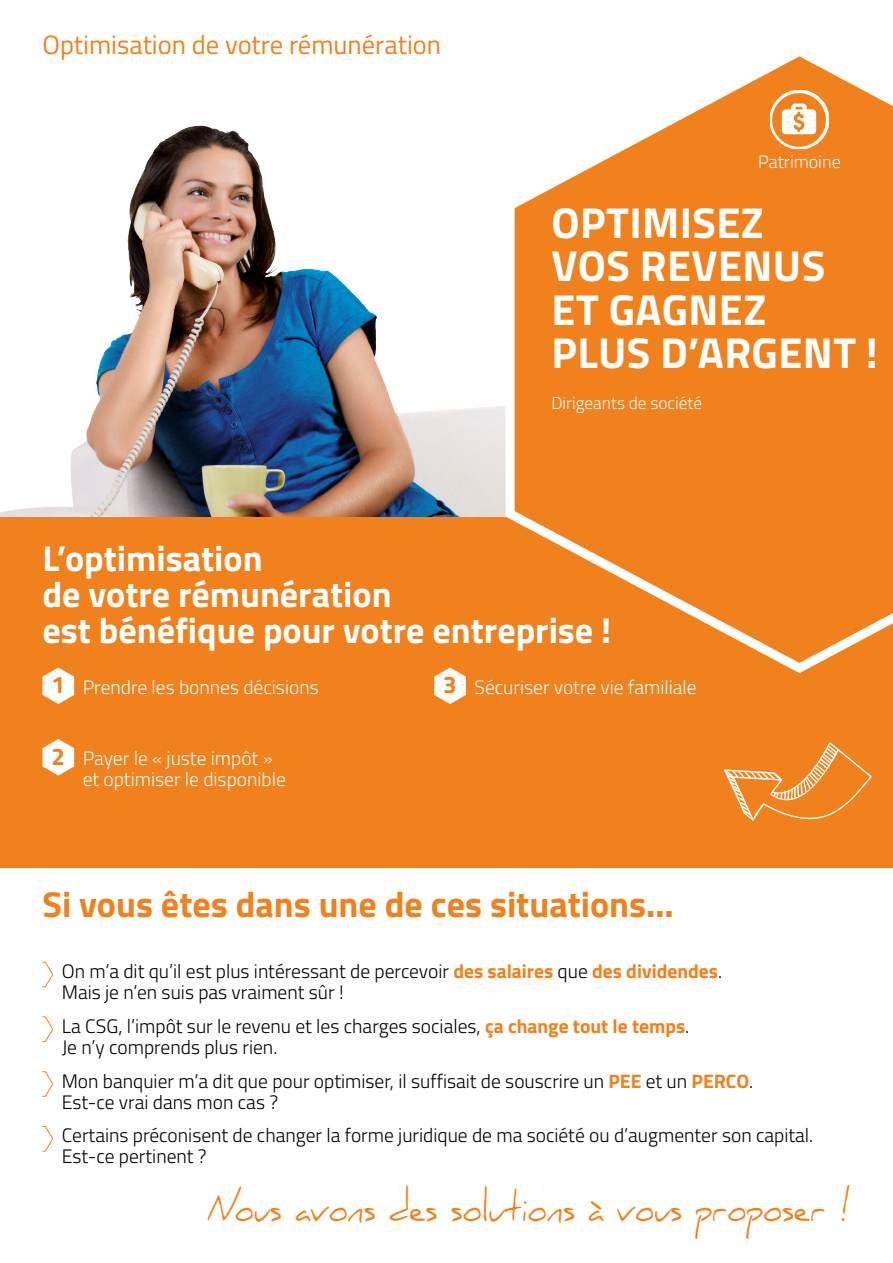
<style>
.page{position:relative;width:893px;height:1263px;background:#fff}
.page>*{position:absolute;margin:0;border:0;box-sizing:border-box;transform-origin:0 0}
.t1{font:700 43.35px/43.3px "Titillium";letter-spacing:.01em;color:#fff}
.t2{font:39.3px "Daniel";color:#f0811c;scale:.8 1}
.t3{font:700 36px/36px "Titillium";color:#fff}
.t4{font:700 36px "Titillium";color:#f0811c}
.t5{font:26.55px "Titillium";color:#f0811c}
.t6{font:300 19.5px/21px "Titillium";color:#000}
.t7{font:300 19.5px/21px "Titillium";color:#fff}
.t8{font:300 18px "Titillium";color:#fff}
.t9{font:300 17.25px "Titillium";color:#fff}
.s1{font-weight:700;font-size:24px;color:#f0811c}
.s2{font-weight:700;color:#f0811c}
</style>
<div class="page">
<img style="left:0;top:126px;width:501px;height:391px">
<div style="left:0;top:517px;width:893px;height:350px;background:#f0811c"></div>
<svg style="left:43px;top:667px;width:31px;height:37px"></svg>
<svg style="left:43px;top:739px;width:31px;height:36px"></svg>
<svg style="left:434px;top:667px;width:32px;height:37px"></svg>
<svg style="left:724px;top:742px;width:148px;height:79px"></svg>
<svg style="left:501px;top:56px;width:392px;height:617px"></svg>
<div style="left:551px;top:205px;width:333px;height:293px;background:#f0811c"></div>
<svg style="left:42px;top:961px;width:12px;height:26px"></svg>
<svg style="left:42px;top:1016px;width:12px;height:26px"></svg>
<svg style="left:42px;top:1071px;width:12px;height:26px"></svg>
<svg style="left:42px;top:1126px;width:12px;height:26px"></svg>
<img style="left:770px;top:90px;width:59px;height:59px">
<h3 class="t5" style="left:43px;top:25px;width:400px">Optimisation de votre rémunération</h3>
<p class="t8" style="left:758px;top:148px;width:84px">Patrimoine</p>
<h1 class="t1" style="left:552px;top:199px;width:328px">OPTIMISEZ<br>VOS REVENUS<br>ET GAGNEZ<br>PLUS D’ARGENT !</h1>
<p class="t9" style="left:551px;top:391px;width:152px">Dirigeants de société</p>
<h3 class="t3" style="left:43px;top:539px;width:570px">L’optimisation<br>de votre rémunération<br>est bénéfique pour votre entreprise !</h3>
<p class="t7" style="left:52px;top:675px;width:269px"><span class="s1">1</span> Prendre les bonnes décisions</p>
<p class="t7" style="left:443px;top:675px;width:255px"><span class="s1">3</span> Sécuriser votre vie familiale</p>
<p class="t7" style="left:83px;top:747px;width:205px;text-indent:-31px"><span class="s1">2</span> Payer le « juste impôt » et optimiser le disponible</p>
<h3 class="t4" style="left:43px;top:877px;width:633px">Si vous êtes dans une de ces situations…</h3>
<p class="t6" style="left:62px;top:960px;width:662px">On m’a dit qu’il est plus intéressant de percevoir <span class="s2">des salaires</span> que <span class="s2">des dividendes</span>.<br>Mais je n’en suis pas vraiment sûr !</p>
<p class="t6" style="left:62px;top:1015px;width:629px">La CSG, l’impôt sur le revenu et les charges sociales, <span class="s2">ça change tout le temps</span>.<br>Je n’y comprends plus rien.</p>
<p class="t6" style="left:62px;top:1069px;width:693px">Mon banquier m’a dit que pour optimiser, il suffisait de souscrire un <span class="s2">PEE</span> et un <span class="s2">PERCO</span>.<br>Est-ce vrai dans mon cas ?</p>
<p class="t6" style="left:62px;top:1124px;width:753px">Certains préconisent de changer la forme juridique de ma société ou d’augmenter son capital.<br>Est-ce pertinent ?</p>
<h2 class="t2" style="left:207px;top:1184px;width:806px">Nous avons des solutions à vous proposer !</h2>
</div>
